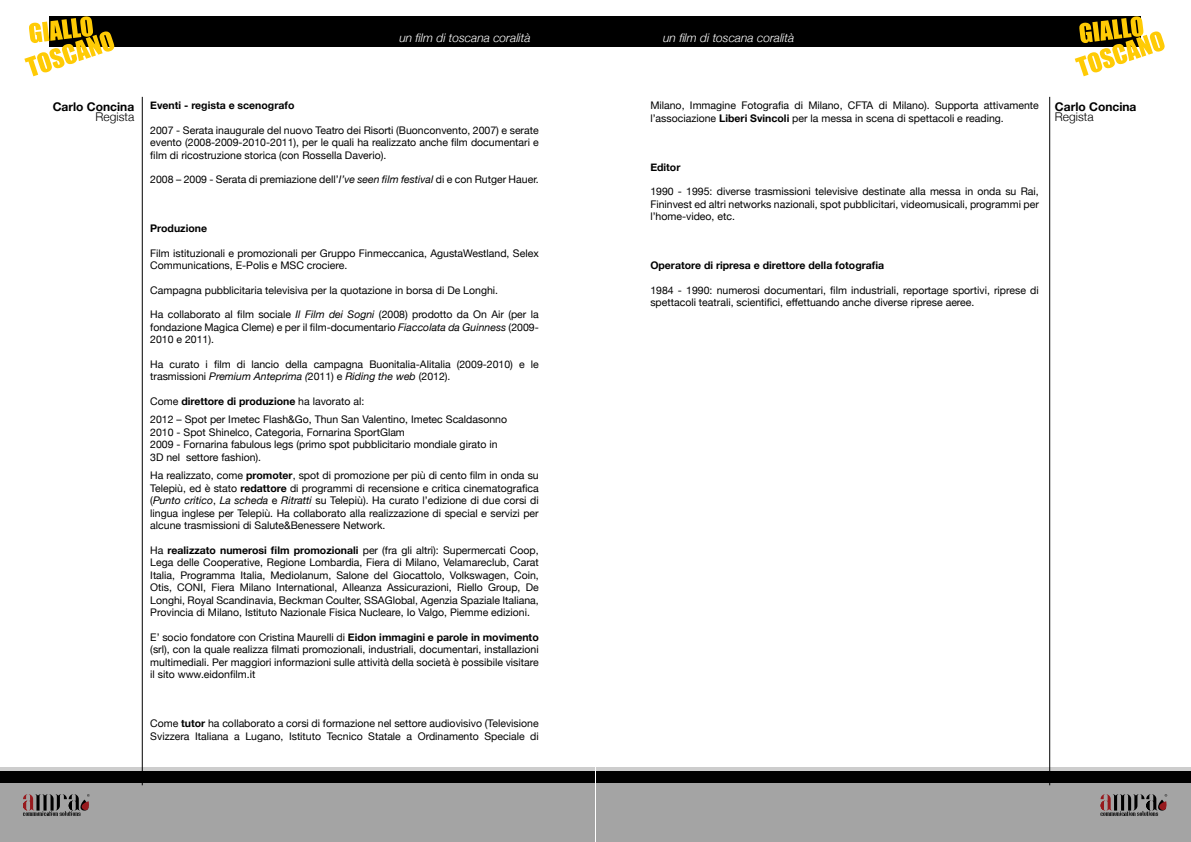
<style>
.page{position:relative;width:1191px;height:842px;background:#fff}
.page>*{position:absolute;margin:0;border:0;box-sizing:border-box;transform-origin:0 0}
.t1{font:italic 300 12px "Helvetica Neue";color:#fff}
.t2{font:700 12px "Helvetica Neue";color:#000}
.t3{font:300 12px "Helvetica Neue";color:#000}
.t4{font:10.5px/12.5px "Helvetica Neue";color:#000}
.t5{font:700 10.5px "Helvetica Neue";color:#000}
.s1{font-style:italic}
.s2{font-weight:700}
</style>
<div class="page">
<div style="left:0;top:767px;width:595px;height:75px;background:#cdcdcd"></div>
<div style="left:596px;top:767px;width:595px;height:75px;background:#cdcdcd"></div>
<div style="left:0;top:777px;width:595px;height:65px;background:#a4a4a4"></div>
<div style="left:49px;top:16px;width:546px;height:31px;background:#000"></div>
<div style="left:0;top:771px;width:595px;height:12px;background:#000"></div>
<div style="left:596px;top:771px;width:595px;height:12px;background:#000"></div>
<div style="left:595px;top:17px;width:546px;height:30px;background:#000"></div>
<div style="left:596px;top:783px;width:595px;height:59px;background:#a4a4a4"></div>
<hr style="left:142px;top:97px;width:1px;height:688px;background:#000">
<hr style="left:1049px;top:97px;width:1px;height:688px;background:#000">
<svg style="left:24px;top:16px;width:90px;height:60px"></svg>
<svg style="left:1074px;top:16px;width:90px;height:60px"></svg>
<svg style="left:23px;top:794px;width:67px;height:22px"></svg>
<svg style="left:1100px;top:794px;width:67px;height:22px"></svg>
<p class="t1" style="left:399px;top:28px;width:133px">un film di toscana coralità</p>
<p class="t1" style="left:663px;top:28px;width:133px">un film di toscana coralità</p>
<p class="t2" style="left:53px;top:96px;width:83px">Carlo Concina</p>
<p class="t3" style="left:96px;top:107px;width:40px">Regista</p>
<p class="t5" style="left:150px;top:96px;width:146px">Eventi - regista e scenografo</p>
<p class="t4" style="left:150px;top:123px;width:390px;text-align:justify">2007 - Serata inaugurale del nuovo Teatro dei Risorti (Buonconvento, 2007) e serate evento (2008-2009-2010-2011), per le quali ha realizzato anche film documentari e film di ricostruzione storica (con Rossella Daverio).</p>
<p class="t4" style="left:150px;top:173px;width:390px">2008 – 2009 - Serata di premiazione dell’<span class="s1">I’ve seen film festival</span> di e con Rutger Hauer.</p>
<p class="t5" style="left:150px;top:219px;width:58px">Produzione</p>
<p class="t4" style="left:150px;top:246px;width:390px">Film istituzionali e promozionali per Gruppo Finmeccanica, AgustaWestland, Selex<br>Communications, E-Polis e MSC crociere.</p>
<p class="t4" style="left:150px;top:283px;width:349px">Campagna pubblicitaria televisiva per la quotazione in borsa di De Longhi.</p>
<p class="t4" style="left:150px;top:308px;width:390px;text-align:justify">Ha collaborato al film sociale <span class="s1">Il Film dei Sogni</span> (2008) prodotto da On Air (per la fondazione Magica Cleme) e per il film-documentario <span class="s1">Fiaccolata da Guinness</span> (2009- 2010 e 2011).</p>
<p class="t4" style="left:150px;top:357px;width:390px">Ha curato i film di lancio della campagna Buonitalia-Alitalia (2009-2010) e le trasmissioni <span class="s1">Premium Anteprima (</span>2011) e <span class="s1">Riding the web</span> (2012).</p>
<p class="t4" style="left:150px;top:391px;width:358px;line-height:18.5px">Come <span class="s2">direttore di produzione</span> ha lavorato al:<br>2012 – Spot per Imetec Flash&amp;Go, Thun San Valentino, Imetec Scaldasonno</p>
<p class="t4" style="left:150px;top:425px;width:349px">2010 - Spot Shinelco, Categoria, Fornarina SportGlam<br>2009 - Fornarina fabulous legs (primo spot pubblicitario mondiale girato in<br>3D nel settore fashion).</p>
<p class="t4" style="left:150px;top:469px;width:390px;text-align:justify">Ha realizzato, come <span class="s2">promoter</span>, spot di promozione per più di cento film in onda su Telepiù, ed è stato <span class="s2">redattore</span> di programmi di recensione e critica cinematografica (<span class="s1">Punto critico</span>, <span class="s1">La scheda</span> e <span class="s1">Ritratti</span> su Telepiù). Ha curato l’edizione di due corsi di lingua inglese per Telepiù. Ha collaborato alla realizzazione di special e servizi per alcune trasmissioni di Salute&amp;Benessere Network.</p>
<p class="t4" style="left:150px;top:543px;width:390px;text-align:justify">Ha <span class="s2">realizzato numerosi film promozionali</span> per (fra gli altri): Supermercati Coop, Lega delle Cooperative, Regione Lombardia, Fiera di Milano, Velamareclub, Carat Italia, Programma Italia, Mediolanum, Salone del Giocattolo, Volkswagen, Coin, Otis, CONI, Fiera Milano International, Alleanza Assicurazioni, Riello Group, De Longhi, Royal Scandinavia, Beckman Coulter, SSAGlobal, Agenzia Spaziale Italiana, Provincia di Milano, Istituto Nazionale Fisica Nucleare, Io Valgo, Piemme edizioni.</p>
<p class="t4" style="left:150px;top:630px;width:390px;text-align:justify">E’ socio fondatore con Cristina Maurelli di <span class="s2">Eidon immagini e parole in movimento </span>(srl), con la quale realizza filmati promozionali, industriali, documentari, installazioni multimediali. Per maggiori informazioni sulle attività della società è possibile visitare il sito www.eidonfilm.it</p>
<p class="t4" style="left:150px;top:717px;width:390px">Come <span class="s2">tutor</span> ha collaborato a corsi di formazione nel settore audiovisivo (Televisione<br>Svizzera Italiana a Lugano, Istituto Tecnico Statale a Ordinamento Speciale di</p>
<p class="t4" style="left:650px;top:98px;width:390px">Milano, Immagine Fotografia di Milano, CFTA di Milano). Supporta attivamente l’associazione <span class="s2">Liberi Svincoli</span> per la messa in scena di spettacoli e reading.</p>
<p class="t5" style="left:650px;top:157px;width:32px">Editor</p>
<p class="t4" style="left:650px;top:184px;width:390px;text-align:justify">1990 - 1995: diverse trasmissioni televisive destinate alla messa in onda su Rai, Fininvest ed altri networks nazionali, spot pubblicitari, videomusicali, programmi per l’home-video, etc.</p>
<p class="t5" style="left:650px;top:256px;width:235px">Operatore di ripresa e direttore della fotografia</p>
<p class="t4" style="left:650px;top:283px;width:390px">1984 - 1990: numerosi documentari, film industriali, reportage sportivi, riprese di spettacoli teatrali, scientifici, effettuando anche diverse riprese aeree.</p>
<p class="t2" style="left:1054px;top:96px;width:83px">Carlo Concina</p>
<p class="t3" style="left:1054px;top:107px;width:40px">Regista</p>
</div>
